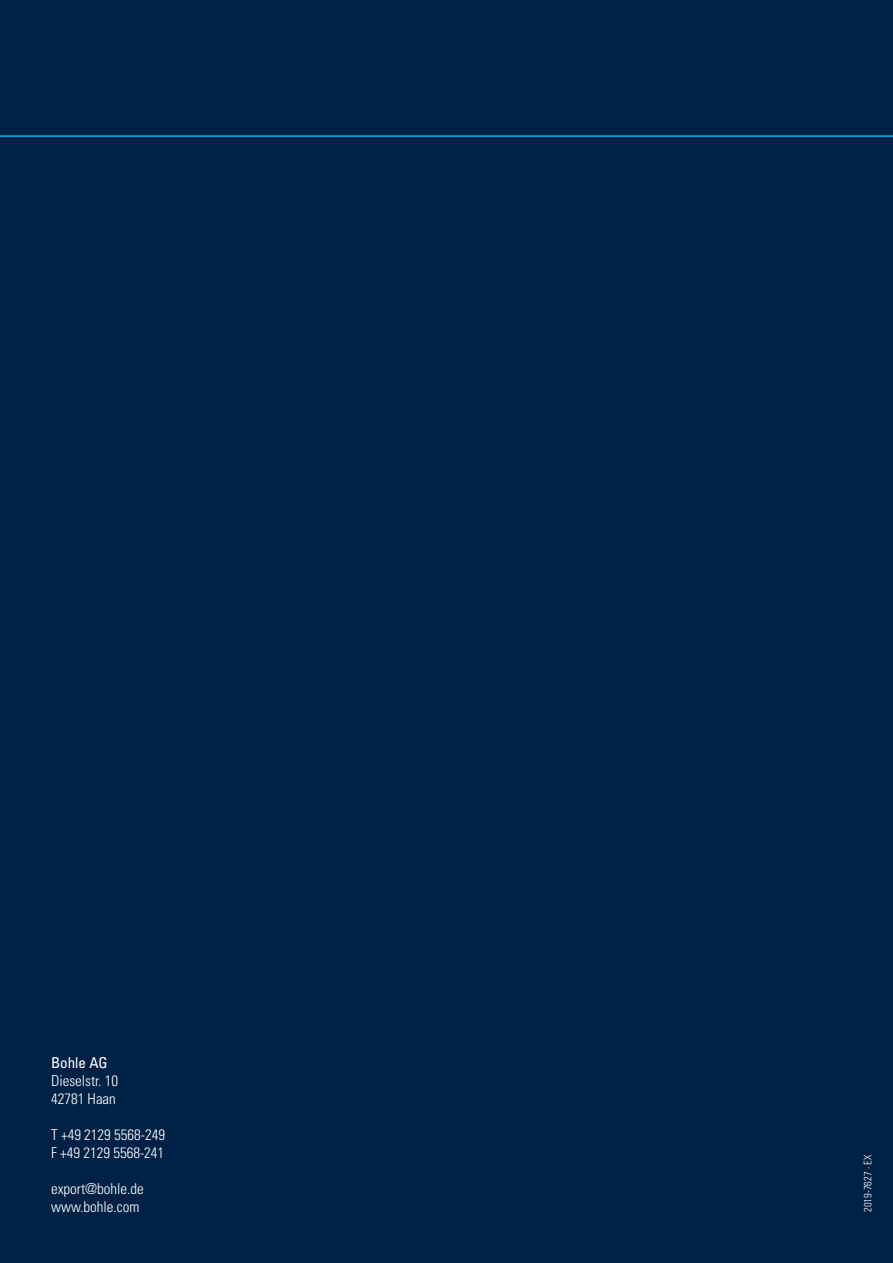
<style>
.page{position:relative;width:893px;height:1263px;background:#002146}
.page>*{position:absolute;margin:0;border:0;box-sizing:border-box;transform-origin:0 0}
.t1{font:300 condensed 15px/18px "Univers";color:#fff}
.t2{font:condensed 15px "Univers";color:#fff}
.t3{font:300 condensed 10.5px "Univers";color:#fff}
</style>
<div class="page">
<hr style="left:0;top:135px;width:893px;height:2px;background:#00baf1">
<p class="t2" style="left:51px;top:1053px;width:58px">Bohle AG</p>
<p class="t1" style="left:51px;top:1072px;width:69px">Dieselstr. 10<br>42781 Haan</p>
<p class="t1" style="left:51px;top:1126px;width:116px">T +49 2129 5568-249<br>F +49 2129 5568-241</p>
<p class="t1" style="left:51px;top:1180px;width:94px">export@bohle.de www.bohle.com</p>
<p class="t3" style="left:862px;top:1212px;width:59px;rotate:-90deg">2019-7627 · EX</p>
</div>
